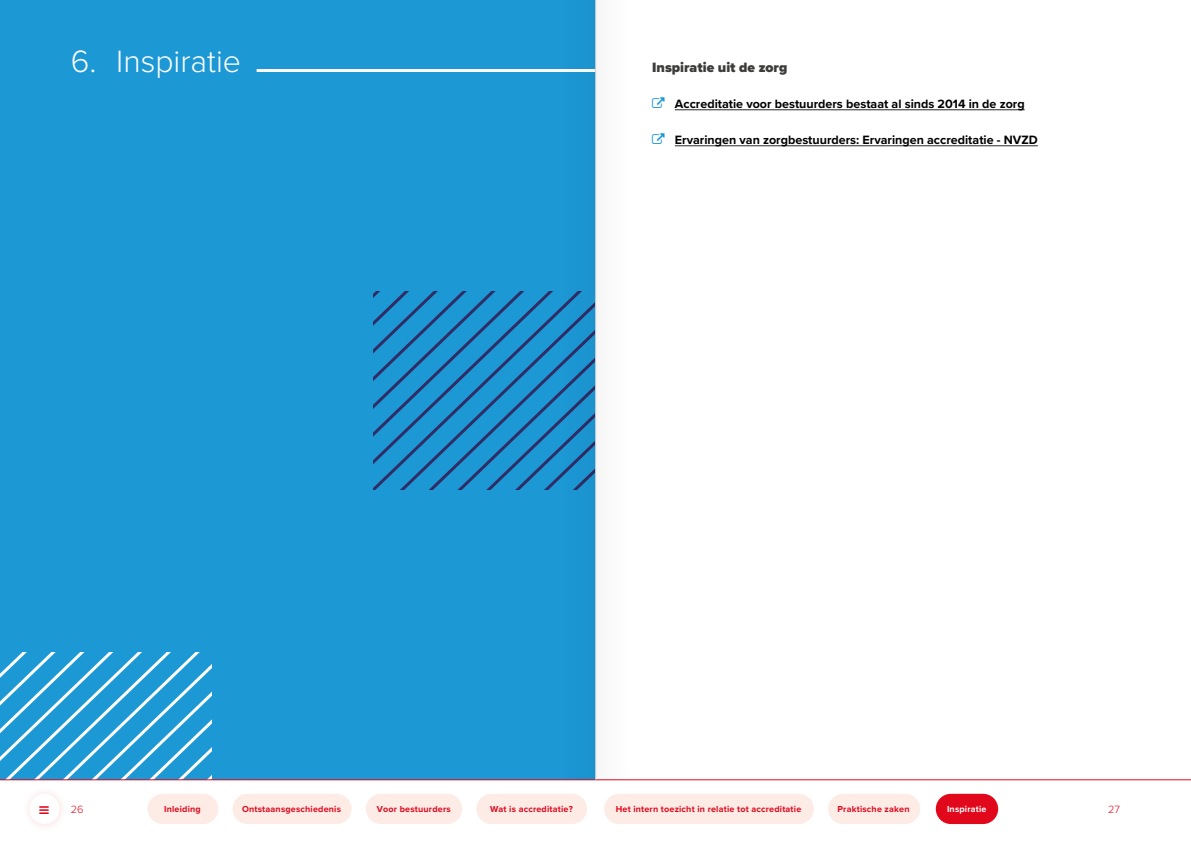
<style>
.page{position:relative;width:1191px;height:842px;background:#fff}
.page>*{position:absolute;margin:0;border:0;box-sizing:border-box;transform-origin:0 0}
.H1_DEF{font:300 32px "Proxima Nova";color:#fff}
.H2_DEF{font:900 14px "Proxima Nova";color:#3d3c3b}
.platte_tekst_DEF{font:700 12.5px "Proxima Nova";color:#000}
.t1{font:300 10.9px "Proxima Nova";color:#e1081c}
.t2{font:700 9px "Proxima Nova";letter-spacing:.02em;color:#e1081c}
.navigatiebalk{font:700 9px "Proxima Nova";letter-spacing:.02em;color:#fff}
</style>
<div class="page">
<div style="left:0;top:0;width:595px;height:780px;background:#1c98d5"></div>
<svg style="left:374px;top:291px;width:187px;height:198px"></svg>
<hr style="left:675px;top:109px;width:349px;height:1px;background:#3d3c3b">
<hr style="left:675px;top:145px;width:362px;height:1px;background:#3d3c3b">
<hr style="left:257px;top:69px;width:338px;height:3px;background:#fff">
<svg style="left:0;top:652px;width:212px;height:128px"></svg>
<hr style="left:0;top:780px;width:595px;height:1px;background:#e1081c">
<hr style="left:595px;top:780px;width:596px;height:1px;background:#e1081c">
<div style="left:147px;top:794px;width:71px;height:30px;background:#fdece6;border-radius:15px"></div>
<div style="left:232px;top:794px;width:119px;height:30px;background:#fdece6;border-radius:15px"></div>
<div style="left:366px;top:794px;width:96px;height:30px;background:#fdece6;border-radius:15px"></div>
<div style="left:476px;top:794px;width:111px;height:30px;background:#fdece6;border-radius:15px"></div>
<div style="left:604px;top:794px;width:210px;height:30px;background:#fdece6;border-radius:15px"></div>
<div style="left:828px;top:794px;width:92px;height:30px;background:#fdece6;border-radius:15px"></div>
<div style="left:935px;top:794px;width:63px;height:30px;background:#e1081c;border-radius:15px"></div>
<div style="left:561px;top:0;width:34px;height:780px;background:#1b95d1"></div>
<div style="left:595px;top:0;width:34px;height:780px;background:#fafafa"></div>
<hr style="left:595px;top:0;width:1px;height:780px;background:#dadada">
<p class="H1_DEF" style="left:71px;top:37px;width:172px">6. Inspiratie</p>
<p class="H2_DEF" style="left:652px;top:57px;width:137px">Inspiratie uit de zorg</p>
<p class="platte_tekst_DEF" style="left:675px;top:95px;width:351px">Accreditatie voor bestuurders bestaat al sinds 2014 in de zorg</p>
<p class="platte_tekst_DEF" style="left:675px;top:131px;width:364px">Ervaringen van zorgbestuurders: Ervaringen accreditatie - NVZD</p>
<p class="t1" style="left:71px;top:801px;width:14px">26</p>
<p class="t1" style="left:1108px;top:801px;width:13px">27</p>
<p class="t2" style="left:164px;top:802px;width:38px">Inleiding</p>
<p class="t2" style="left:242px;top:802px;width:100px">Ontstaansgeschiedenis</p>
<p class="t2" style="left:377px;top:802px;width:75px">Voor bestuurders</p>
<p class="t2" style="left:490px;top:802px;width:84px">Wat is accreditatie?</p>
<p class="t2" style="left:616px;top:802px;width:187px">Het intern toezicht in relatie tot accreditatie</p>
<p class="t2" style="left:837px;top:802px;width:74px">Praktische zaken</p>
<p class="navigatiebalk" style="left:947px;top:802px;width:41px">Inspiratie</p>
</div>
